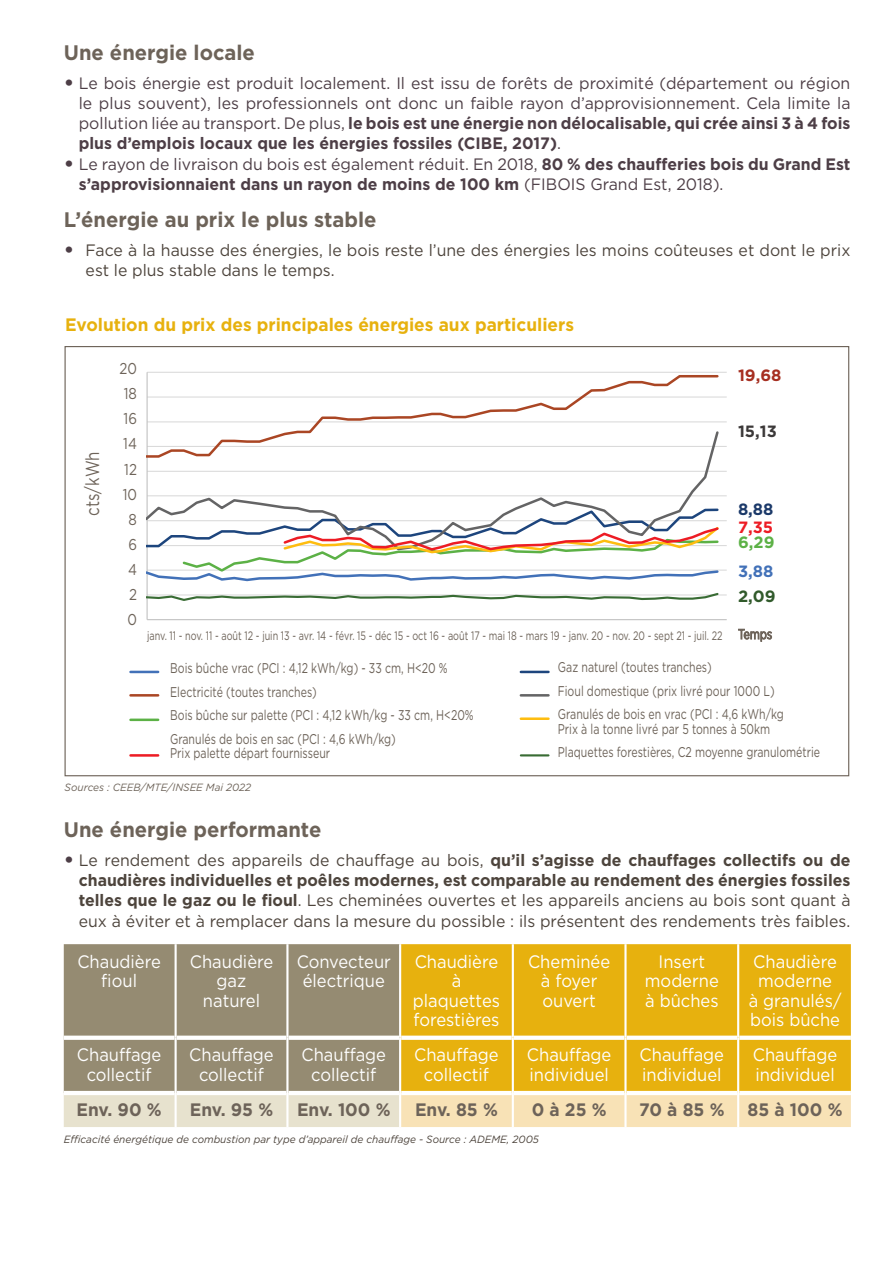
<style>
.page{position:relative;width:893px;height:1263px;background:#fff}
.page>*{position:absolute;margin:0;border:0;box-sizing:border-box;transform-origin:0 0}
.Sous_titre{font:700 21px "Gotham HTF";color:#6d6359;scale:.96 1}
.t1{font:18.9px "Gotham HTF";color:#6d6359;scale:.8 1}
.Titre_Tableau{font:18px/19.5px "Gotham HTF";color:#fff;text-align:center;scale:.92 1}
.Titre_schema{font:700 18px "Gotham HTF";color:#e7b10e;scale:.96 1}
.Texte{font:700 18px "Gotham HTF";color:#6d6359;scale:.96 1}
.Texte-2{font:16.5px/20.2px "Gotham HTF";color:#4d443c;scale:.96 1}
.Texte-3{font:16.5px/20.2px "Gotham HTF";color:#4d3e46;text-align:justify;scale:.96 1}
.Texte-4{font:700 16.5px/20.2px "Gotham HTF";color:#4d3e46;scale:.96 1}
.t2{font:700 16.35px "Gotham HTF";color:#a62f21}
.t3{font:700 16.35px "Gotham HTF";color:#3c3939}
.t4{font:700 16.35px "Gotham HTF";color:#315a2b}
.t5{font:700 16.35px "Gotham HTF";color:#4271b8}
.t6{font:700 16.35px "Gotham HTF";color:#5cb146}
.t7{font:700 16.35px "Gotham HTF";color:#ed1c24}
.t8{font:700 16.35px "Gotham HTF";color:#1b3969}
.t9{font:15.75px/25px "Gotham HTF";color:#6d6359;text-align:right;scale:.85 1}
.t10{font:14.1px/23.5px "Gotham HTF";color:#6d6359;scale:.75 1}
.t11{font:12.3px "Gotham HTF";color:#6d6359;scale:.74 1}
.legende{font:italic 10.5px "Gotham HTF";color:#4d443c;scale:.96 1}
.legende-2{font:italic 10.5px "Gotham HTF";color:#6d6359;scale:.96 1}
.s1{font-weight:700;font-size:21px}
.s2{font-weight:700}
.s3{font-size:21px}
.s4{font-weight:400}
.s5{font-weight:700;font-size:21px;color:#4d3e46}
</style>
<div class="page">
<hr style="left:147px;top:594px;width:580px;height:1px;background:#dadada">
<hr style="left:147px;top:570px;width:580px;height:1px;background:#dadada">
<hr style="left:147px;top:545px;width:580px;height:1px;background:#dadada">
<hr style="left:147px;top:520px;width:580px;height:1px;background:#dadada">
<hr style="left:147px;top:495px;width:580px;height:1px;background:#dadada">
<hr style="left:147px;top:471px;width:580px;height:1px;background:#dadada">
<hr style="left:147px;top:446px;width:580px;height:1px;background:#dadada">
<hr style="left:147px;top:421px;width:580px;height:1px;background:#dadada">
<hr style="left:147px;top:396px;width:580px;height:2px;background:#dadada">
<hr style="left:147px;top:372px;width:580px;height:1px;background:#dadada">
<hr style="left:147px;top:372px;width:1px;height:248px;background:#c0c0c0">
<hr style="left:147px;top:619px;width:580px;height:1px;background:#c0c0c0">
<svg style="left:147px;top:374px;width:573px;height:55px"></svg>
<svg style="left:147px;top:429px;width:573px;height:78px"></svg>
<svg style="left:147px;top:507px;width:574px;height:75px"></svg>
<hr style="left:131px;top:671px;width:27px;height:2px;background:#4271b8">
<hr style="left:521px;top:671px;width:27px;height:2px;background:#1d457d">
<hr style="left:131px;top:694px;width:27px;height:3px;background:#aa4624">
<hr style="left:521px;top:694px;width:27px;height:3px;background:#646465">
<hr style="left:131px;top:718px;width:27px;height:3px;background:#5cb146">
<hr style="left:521px;top:717px;width:27px;height:3px;background:#febd10">
<hr style="left:131px;top:754px;width:27px;height:3px;background:#ed1c24">
<hr style="left:521px;top:754px;width:27px;height:2px;background:#396c34">
<svg style="left:147px;top:591px;width:573px;height:11px"></svg>
<svg style="left:738px;top:629px;width:34px;height:13px"></svg>
<div style="left:64px;top:944px;width:335px;height:147px;background:#958b72"></div>
<div style="left:401px;top:944px;width:450px;height:147px;background:#e7b10e"></div>
<svg style="left:64px;top:1095px;width:787px;height:32px;background:#f0e2c0"></svg>
<div style="left:64px;top:1035px;width:111px;height:5px;background:#fff"></div>
<div style="left:177px;top:1035px;width:109px;height:5px;background:#fff"></div>
<div style="left:288px;top:1035px;width:111px;height:5px;background:#fff"></div>
<div style="left:401px;top:1035px;width:111px;height:5px;background:#fff"></div>
<div style="left:514px;top:1035px;width:110px;height:5px;background:#fff"></div>
<div style="left:627px;top:1035px;width:110px;height:5px;background:#fff"></div>
<div style="left:739px;top:1035px;width:112px;height:5px;background:#fff"></div>
<hr style="left:175px;top:944px;width:2px;height:94px;background:#fff">
<hr style="left:286px;top:944px;width:2px;height:94px;background:#fff">
<hr style="left:512px;top:944px;width:2px;height:94px;background:#fff">
<hr style="left:624px;top:944px;width:3px;height:94px;background:#fff">
<hr style="left:737px;top:944px;width:2px;height:94px;background:#fff">
<hr style="left:175px;top:1038px;width:2px;height:55px;background:#fff">
<hr style="left:286px;top:1038px;width:2px;height:55px;background:#fff">
<hr style="left:512px;top:1038px;width:2px;height:55px;background:#fff">
<hr style="left:624px;top:1038px;width:3px;height:55px;background:#fff">
<hr style="left:737px;top:1038px;width:2px;height:55px;background:#fff">
<hr style="left:175px;top:1093px;width:2px;height:34px;background:#fff">
<hr style="left:286px;top:1093px;width:2px;height:34px;background:#fff">
<hr style="left:399px;top:1093px;width:2px;height:34px;background:#fff">
<hr style="left:512px;top:1093px;width:2px;height:34px;background:#fff">
<hr style="left:624px;top:1093px;width:3px;height:34px;background:#fff">
<hr style="left:737px;top:1093px;width:2px;height:34px;background:#fff">
<p class="Sous_titre" style="left:64px;top:40px;width:201px">Une énergie locale</p>
<p class="Texte-3" style="left:79px;top:72px;width:805px;text-indent:-15px"><span class="s1">•</span> Le bois énergie est produit localement. Il est issu de forêts de proximité (département ou région le plus souvent), les professionnels ont donc un faible rayon d’approvisionnement. Cela limite la pollution liée au transport. De plus, <span class="s2">le bois est une énergie non délocalisable, qui crée ainsi 3 à 4 fois plus d’emplois locaux que les énergies fossiles (CIBE, 2017)</span>.</p>
<p class="Texte-4" style="left:79px;top:153px;width:805px;text-indent:-15px"><span class="s3">•</span> <span class="s4">Le rayon de livraison du bois est également réduit. En 2018,</span> 80 % des chaufferies bois du Grand Est s’approvisionnaient dans un rayon de moins de 100 km <span class="s4">(FIBOIS Grand Est, 2018).</span></p>
<p class="Sous_titre" style="left:64px;top:208px;width:327px">L’énergie au prix le plus stable</p>
<p class="Texte-2" style="left:86px;top:240px;width:798px;text-indent:-22px"><span class="s5">•</span> Face à la hausse des énergies, le bois reste l’une des énergies les moins coûteuses et dont le prix est le plus stable dans le temps.</p>
<p class="Titre_schema" style="left:65px;top:315px;width:532px">Evolution du prix des principales énergies aux particuliers</p>
<p class="t1" style="left:82px;top:516px;width:82px;rotate:-90deg">cts/kWh</p>
<p class="t9" style="left:119px;top:356px;width:22px">20<br>18<br>16<br>14<br>12<br>10<br>8<br>6<br>4<br>2<br>0</p>
<p class="t2" style="left:738px;top:366px;width:45px">19,68</p>
<p class="t3" style="left:738px;top:422px;width:40px">15,13</p>
<p class="t8" style="left:738px;top:500px;width:37px">8,88</p>
<p class="t7" style="left:738px;top:518px;width:37px">7,35</p>
<p class="t6" style="left:738px;top:532px;width:38px">6,29</p>
<p class="t5" style="left:738px;top:562px;width:37px">3,88</p>
<p class="t4" style="left:738px;top:587px;width:39px">2,09</p>
<p class="t11" style="left:147px;top:629px;width:779px">janv. 11 - nov. 11 - août 12 - juin 13 - avr. 14 - févr. 15 - déc 15 - oct 16 - août 17 - mai 18 - mars 19 - janv. 20 - nov. 20 - sept 21 - juil. 22</p>
<p class="t10" style="left:170px;top:656px;width:406px">Bois bûche vrac (PCI : 4,12 kWh/kg) - 33 cm, H&lt;20 % Electricité (toutes tranches)<br>Bois bûche sur palette (PCI : 4,12 kWh/kg - 33 cm, H&lt;20% Granulés de bois en sac (PCI : 4,6 kWh/kg)</p>
<p class="t10" style="left:170px;top:741px;width:215px">Prix palette départ fournisseur</p>
<p class="t10" style="left:558px;top:655px;width:303px">Gaz naturel (toutes tranches)<br>Fioul domestique (prix livré pour 1000 L)<br>Granulés de bois en vrac (PCI : 4,6 kWh/kg</p>
<p class="t10" style="left:558px;top:716px;width:351px">Prix à la tonne livré par 5 tonnes à 50km<br>Plaquettes forestières, C2 moyenne granulométrie</p>
<p class="legende-2" style="left:65px;top:782px;width:196px">Sources : CEEB/MTE/INSEE Mai 2022</p>
<p class="Sous_titre" style="left:64px;top:817px;width:270px">Une énergie performante</p>
<p class="Texte-2" style="left:79px;top:850px;width:805px;text-align:justify;text-indent:-15px"><span class="s5">•</span> Le rendement des appareils de chauffage au bois, <span class="s2">qu’il s’agisse de chauffages collectifs ou de chaudières individuelles et poêles modernes, est comparable au rendement des énergies fossiles telles que le gaz ou le fioul</span>. Les cheminées ouvertes et les appareils anciens au bois sont quant à eux à éviter et à remplacer dans la mesure du possible : ils présentent des rendements très faibles.</p>
<p class="Titre_Tableau" style="left:77px;top:951px;width:92px">Chaudière fioul</p>
<p class="Titre_Tableau" style="left:190px;top:951px;width:92px">Chaudière gaz naturel</p>
<p class="Titre_Tableau" style="left:297px;top:951px;width:104px">Convecteur électrique</p>
<p class="Titre_Tableau" style="left:413px;top:951px;width:96px">Chaudière à plaquettes forestières</p>
<p class="Titre_Tableau" style="left:528px;top:951px;width:91px">Cheminée à foyer ouvert</p>
<p class="Titre_Tableau" style="left:645px;top:951px;width:82px">Insert moderne à bûches</p>
<p class="Titre_Tableau" style="left:749px;top:951px;width:102px">Chaudière moderne<br>à granulés/ bois bûche</p>
<p class="Titre_Tableau" style="left:77px;top:1045px;width:93px">Chauffage collectif</p>
<p class="Titre_Tableau" style="left:189px;top:1045px;width:93px">Chauffage collectif</p>
<p class="Titre_Tableau" style="left:302px;top:1045px;width:93px">Chauffage collectif</p>
<p class="Titre_Tableau" style="left:414px;top:1045px;width:93px">Chauffage collectif</p>
<p class="Titre_Tableau" style="left:527px;top:1045px;width:93px;text-align:left">Chauffage individuel</p>
<p class="Titre_Tableau" style="left:640px;top:1045px;width:93px;text-align:left">Chauffage individuel</p>
<p class="Titre_Tableau" style="left:753px;top:1045px;width:93px;text-align:left">Chauffage individuel</p>
<p class="Texte" style="left:77px;top:1099px;width:90px">Env. 90 %</p>
<p class="Texte" style="left:190px;top:1099px;width:88px">Env. 95 %</p>
<p class="Texte" style="left:297px;top:1099px;width:99px">Env. 100 %</p>
<p class="Texte" style="left:415px;top:1099px;width:88px">Env. 85 %</p>
<p class="Texte" style="left:532px;top:1099px;width:80px">0 à 25 %</p>
<p class="Texte" style="left:639px;top:1099px;width:90px">70 à 85 %</p>
<p class="Texte" style="left:748px;top:1099px;width:100px">85 à 100 %</p>
<p class="legende" style="left:64px;top:1133px;width:496px">Efficacité énergétique de combustion par type d’appareil de chauffage - Source : ADEME, 2005</p>
</div>
